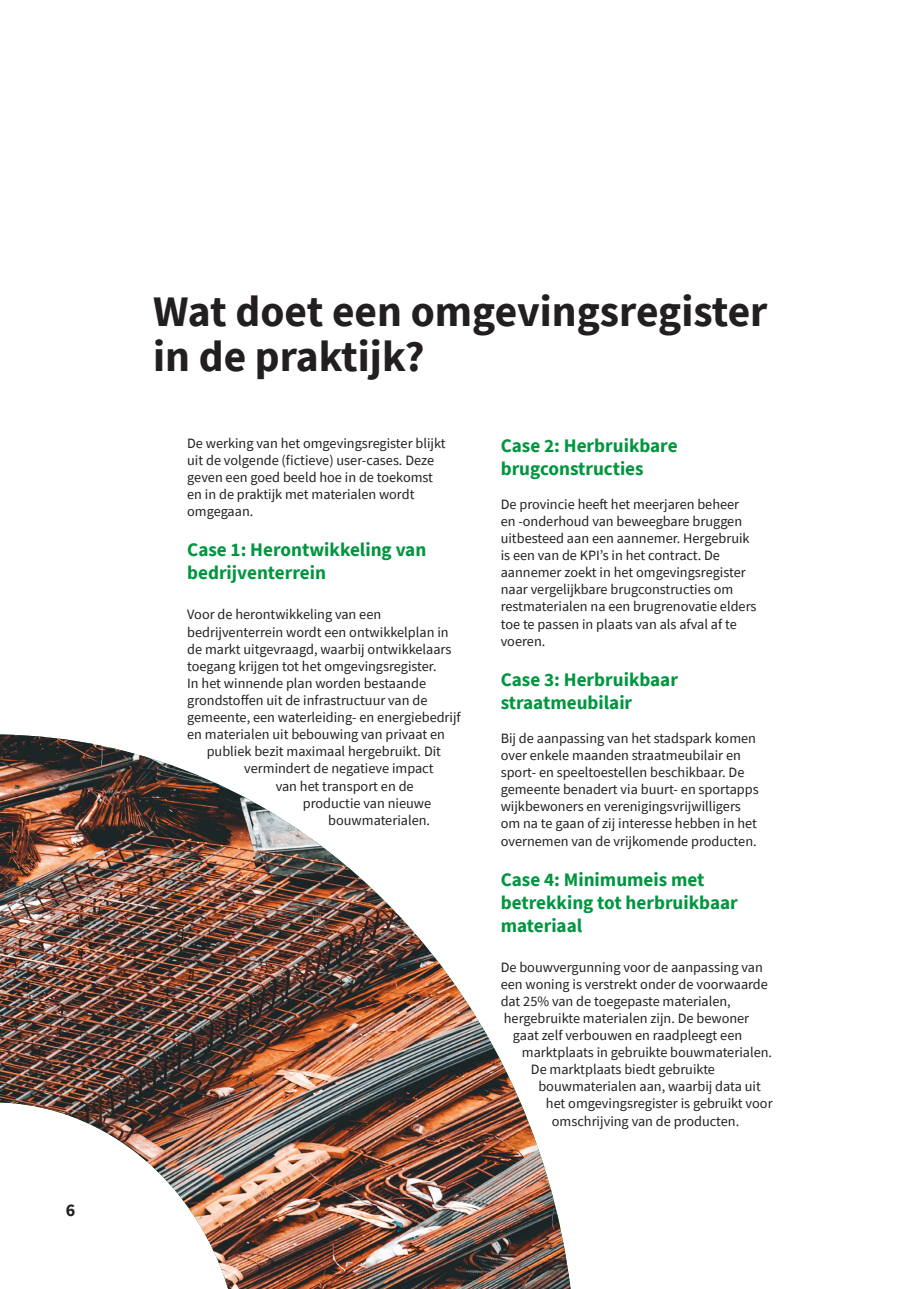
<style>
.page{position:relative;width:919px;height:1289px;background:#fff}
.page>*{position:absolute;margin:0;border:0;box-sizing:border-box;transform-origin:0 0}
.Koppen_groene_vlakke{font:700 43.5px/45px "Source Sans Pro";color:#231f20}
.tussenkop_groen{font:700 19.2px/23px "Source Sans Pro";color:#00963f}
.t1{font:700 18px "Source Sans Pro";color:#231f20}
.Body{font:14.25px/17.1px "Source Sans Pro";color:#231f20}
.tussenkop_groen-2{font:14.25px/17.1px "Source Sans Pro";color:#231f20}
</style>
<div class="page">
<img style="left:0;top:734px;width:570px;height:554px">
<p class="t1" style="left:66px;top:1198px;width:11px">6</p>
<p class="Koppen_groene_vlakke" style="left:153px;top:288px;width:616px">Wat doet een omgevingsregister in de praktijk?</p>
<p class="Body" style="left:187px;top:434px;width:260px">De werking van het omgevingsregister blijkt uit de volgende (fictieve) user-cases. Deze geven een goed beeld hoe in de toekomst en in de praktijk met materialen wordt omgegaan.</p>
<p class="tussenkop_groen" style="left:187px;top:538px;width:240px">Case 1: Herontwikkeling van bedrijventerrein</p>
<p class="Body" style="left:187px;top:606px;width:195px">Voor de herontwikkeling van een</p>
<p class="Body" style="left:187px;top:623px;width:263px">bedrijventerrein wordt een ontwikkelplan in</p>
<p class="Body" style="left:187px;top:640px;width:266px">de markt uitgevraagd, waarbij ontwikkelaars</p>
<p class="Body" style="left:187px;top:657px;width:251px">toegang krijgen tot het omgevingsregister.</p>
<p class="Body" style="left:187px;top:674px;width:240px">In het winnende plan worden bestaande</p>
<p class="Body" style="left:187px;top:691px;width:242px">grondstoffen uit de infrastructuur van de</p>
<p class="Body" style="left:187px;top:708px;width:275px">gemeente, een waterleiding- en energiebedrijf</p>
<p class="Body" style="left:187px;top:725px;width:259px">en materialen uit bebouwing van privaat en</p>
<p class="Body" style="left:207px;top:743px;width:236px">publiek bezit maximaal hergebruikt. Dit</p>
<p class="Body" style="left:244px;top:760px;width:191px">vermindert de negatieve impact</p>
<p class="Body" style="left:276px;top:777px;width:139px">van het transport en de</p>
<p class="Body" style="left:303px;top:794px;width:130px">productie van nieuwe</p>
<p class="Body" style="left:328px;top:811px;width:103px">bouwmaterialen.</p>
<p class="tussenkop_groen" style="left:500px;top:433px;width:178px">Case 2: Herbruikbare brugconstructies</p>
<p class="tussenkop_groen-2" style="left:500px;top:495px;width:257px">De provincie heeft het meerjaren beheer en -onderhoud van beweegbare bruggen uitbesteed aan een aannemer. Hergebruik is een van de KPI’s in het contract. De aannemer zoekt in het omgevingsregister naar vergelijkbare brugconstructies om restmaterialen na een brugrenovatie elders toe te passen in plaats van als afval af te voeren.</p>
<p class="tussenkop_groen" style="left:500px;top:667px;width:179px">Case 3: Herbruikbaar straatmeubilair</p>
<p class="tussenkop_groen-2" style="left:500px;top:729px;width:259px">Bij de aanpassing van het stadspark komen over enkele maanden straatmeubilair en sport- en speeltoestellen beschikbaar. De gemeente benadert via buurt- en sportapps wijkbewoners en verenigingsvrijwilligers om na te gaan of zij interesse hebben in het overnemen van de vrijkomende producten.</p>
<p class="tussenkop_groen" style="left:500px;top:867px;width:238px">Case 4: Minimumeis met betrekking tot herbruikbaar materiaal</p>
<p class="Body" style="left:500px;top:958px;width:263px">De bouwvergunning voor de aanpassing van</p>
<p class="Body" style="left:500px;top:975px;width:269px">een woning is verstrekt onder de voorwaarde</p>
<p class="Body" style="left:500px;top:992px;width:231px">dat 25% van de toegepaste materialen,</p>
<p class="Body" style="left:504px;top:1009px;width:247px">hergebruikte materialen zijn. De bewoner</p>
<p class="Body" style="left:513px;top:1026px;width:231px">gaat zelf verbouwen en raadpleegt een</p>
<p class="Body" style="left:522px;top:1043px;width:252px">marktplaats in gebruikte bouwmaterialen.</p>
<p class="Body" style="left:531px;top:1060px;width:185px">De marktplaats biedt gebruikte</p>
<p class="Body" style="left:538px;top:1077px;width:224px">bouwmaterialen aan, waarbij data uit</p>
<p class="Body" style="left:546px;top:1095px;width:228px">het omgevingsregister is gebruikt voor</p>
<p class="Body" style="left:552px;top:1112px;width:189px">omschrijving van de producten.</p>
</div>
